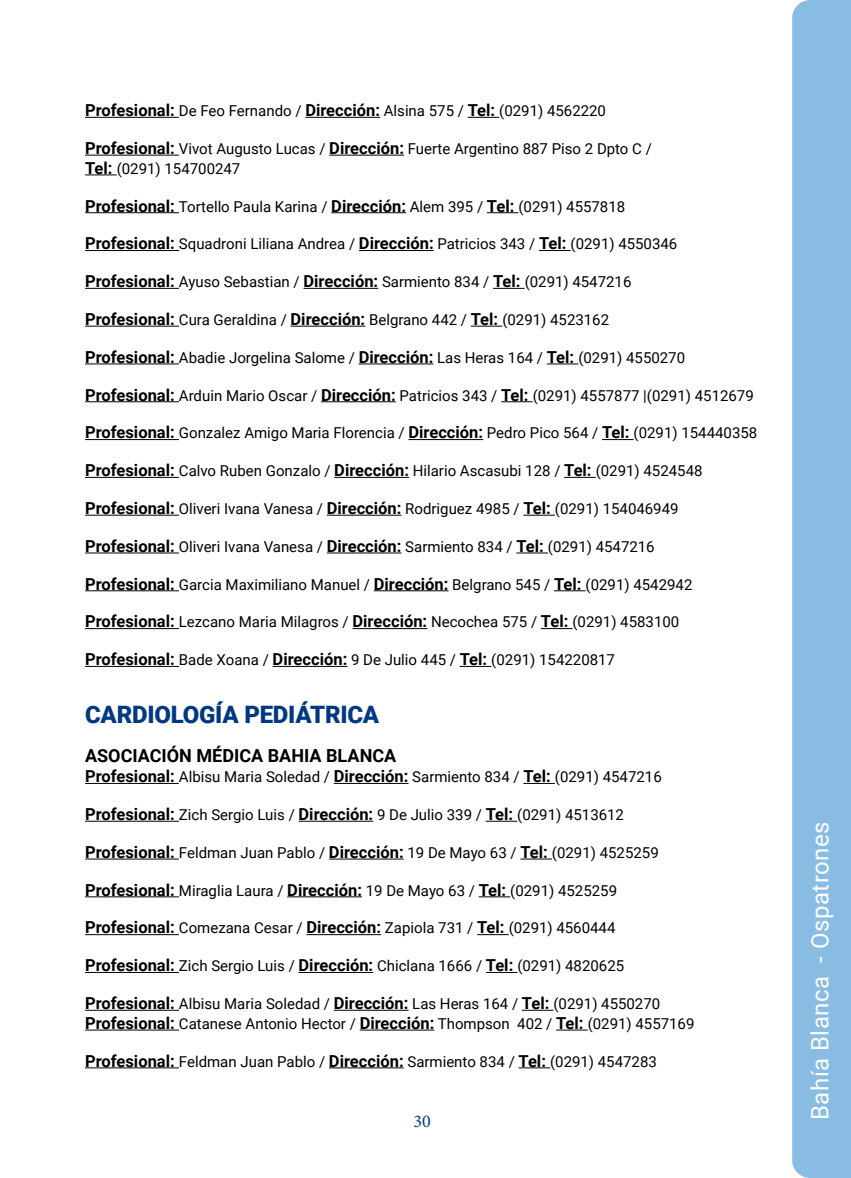
<style>
.page{position:relative;width:851px;height:1178px;background:#fff}
.page>*{position:absolute;margin:0;border:0;box-sizing:border-box;transform-origin:0 0}
.t1{font:24px "Roboto";letter-spacing:.02em;color:#fff}
.t2{font:900 24px "Roboto";letter-spacing:-.01em;color:#003882}
.t3{font:700 18px "Roboto";color:#000}
.t4{font:18px "Minion Pro";color:#003882}
.t5{font:15px/19.8px "Roboto";color:#000}
.s1{font-weight:700;font-size:16.5px}
</style>
<div class="page">
<hr style="left:85px;top:117px;width:94px;height:1px;background:#000">
<hr style="left:305px;top:117px;width:75px;height:1px;background:#000">
<hr style="left:467px;top:117px;width:32px;height:1px;background:#000">
<hr style="left:85px;top:155px;width:94px;height:1px;background:#000">
<hr style="left:329px;top:155px;width:75px;height:1px;background:#000">
<hr style="left:85px;top:174px;width:32px;height:1px;background:#000">
<hr style="left:85px;top:212px;width:94px;height:1px;background:#000">
<hr style="left:331px;top:212px;width:75px;height:1px;background:#000">
<hr style="left:487px;top:212px;width:31px;height:1px;background:#000">
<hr style="left:85px;top:250px;width:94px;height:1px;background:#000">
<hr style="left:359px;top:250px;width:74px;height:1px;background:#000">
<hr style="left:539px;top:250px;width:31px;height:1px;background:#000">
<hr style="left:85px;top:288px;width:94px;height:1px;background:#000">
<hr style="left:303px;top:288px;width:75px;height:1px;background:#000">
<hr style="left:493px;top:288px;width:31px;height:1px;background:#000">
<hr style="left:85px;top:326px;width:94px;height:1px;background:#000">
<hr style="left:290px;top:326px;width:75px;height:1px;background:#000">
<hr style="left:470px;top:326px;width:32px;height:1px;background:#000">
<hr style="left:85px;top:363px;width:94px;height:1px;background:#000">
<hr style="left:358px;top:363px;width:75px;height:1px;background:#000">
<hr style="left:546px;top:363px;width:32px;height:1px;background:#000">
<hr style="left:85px;top:401px;width:94px;height:1px;background:#000">
<hr style="left:321px;top:401px;width:75px;height:1px;background:#000">
<hr style="left:501px;top:401px;width:31px;height:1px;background:#000">
<hr style="left:85px;top:439px;width:94px;height:1px;background:#000">
<hr style="left:408px;top:439px;width:75px;height:1px;background:#000">
<hr style="left:602px;top:439px;width:31px;height:1px;background:#000">
<hr style="left:85px;top:477px;width:94px;height:1px;background:#000">
<hr style="left:334px;top:477px;width:75px;height:1px;background:#000">
<hr style="left:564px;top:477px;width:31px;height:1px;background:#000">
<hr style="left:85px;top:515px;width:94px;height:1px;background:#000">
<hr style="left:327px;top:515px;width:74px;height:1px;background:#000">
<hr style="left:523px;top:515px;width:32px;height:1px;background:#000">
<hr style="left:85px;top:552px;width:94px;height:1px;background:#000">
<hr style="left:327px;top:552px;width:74px;height:1px;background:#000">
<hr style="left:516px;top:552px;width:32px;height:1px;background:#000">
<hr style="left:85px;top:590px;width:94px;height:1px;background:#000">
<hr style="left:374px;top:590px;width:74px;height:1px;background:#000">
<hr style="left:554px;top:590px;width:31px;height:1px;background:#000">
<hr style="left:85px;top:628px;width:94px;height:1px;background:#000">
<hr style="left:352px;top:628px;width:75px;height:1px;background:#000">
<hr style="left:541px;top:628px;width:31px;height:1px;background:#000">
<hr style="left:85px;top:666px;width:94px;height:1px;background:#000">
<hr style="left:272px;top:666px;width:75px;height:1px;background:#000">
<hr style="left:459px;top:666px;width:32px;height:1px;background:#000">
<hr style="left:85px;top:783px;width:94px;height:1px;background:#000">
<hr style="left:334px;top:783px;width:74px;height:1px;background:#000">
<hr style="left:523px;top:783px;width:32px;height:1px;background:#000">
<hr style="left:85px;top:821px;width:94px;height:1px;background:#000">
<hr style="left:298px;top:821px;width:75px;height:1px;background:#000">
<hr style="left:485px;top:821px;width:32px;height:1px;background:#000">
<hr style="left:85px;top:858px;width:94px;height:1px;background:#000">
<hr style="left:329px;top:858px;width:74px;height:1px;background:#000">
<hr style="left:520px;top:858px;width:32px;height:1px;background:#000">
<hr style="left:85px;top:896px;width:94px;height:1px;background:#000">
<hr style="left:287px;top:896px;width:75px;height:1px;background:#000">
<hr style="left:478px;top:896px;width:32px;height:1px;background:#000">
<hr style="left:85px;top:934px;width:94px;height:1px;background:#000">
<hr style="left:306px;top:934px;width:75px;height:1px;background:#000">
<hr style="left:477px;top:934px;width:31px;height:1px;background:#000">
<hr style="left:85px;top:972px;width:94px;height:1px;background:#000">
<hr style="left:298px;top:972px;width:75px;height:1px;background:#000">
<hr style="left:486px;top:972px;width:31px;height:1px;background:#000">
<hr style="left:85px;top:1010px;width:94px;height:1px;background:#000">
<hr style="left:334px;top:1010px;width:74px;height:1px;background:#000">
<hr style="left:522px;top:1010px;width:31px;height:1px;background:#000">
<hr style="left:85px;top:1029px;width:94px;height:1px;background:#000">
<hr style="left:359px;top:1029px;width:75px;height:1px;background:#000">
<hr style="left:556px;top:1029px;width:31px;height:1px;background:#000">
<hr style="left:85px;top:1067px;width:94px;height:1px;background:#000">
<hr style="left:329px;top:1067px;width:74px;height:1px;background:#000">
<hr style="left:518px;top:1067px;width:32px;height:1px;background:#000">
<div style="left:792px;top:0;width:58px;height:1178px;background:#88bce2"></div>
<p class="t5" style="left:85px;top:100px;width:522px"><span class="s1">Profesional:</span> De Feo Fernando / <span class="s1">Dirección:</span> Alsina 575 / <span class="s1">Tel:</span> (0291) 4562220</p>
<p class="t5" style="left:85px;top:138px;width:568px"><span class="s1">Profesional:</span> Vivot Augusto Lucas / <span class="s1">Dirección:</span> Fuerte Argentino 887 Piso 2 Dpto C /<br><span class="s1">Tel:</span> (0291) 154700247</p>
<p class="t5" style="left:85px;top:196px;width:541px"><span class="s1">Profesional:</span> Tortello Paula Karina / <span class="s1">Dirección:</span> Alem 395 / <span class="s1">Tel:</span> (0291) 4557818</p>
<p class="t5" style="left:85px;top:234px;width:593px"><span class="s1">Profesional:</span> Squadroni Liliana Andrea / <span class="s1">Dirección:</span> Patricios 343 / <span class="s1">Tel:</span> (0291) 4550346</p>
<p class="t5" style="left:85px;top:271px;width:547px"><span class="s1">Profesional:</span> Ayuso Sebastian / <span class="s1">Dirección:</span> Sarmiento 834 / <span class="s1">Tel:</span> (0291) 4547216</p>
<p class="t5" style="left:85px;top:309px;width:525px"><span class="s1">Profesional:</span> Cura Geraldina / <span class="s1">Dirección:</span> Belgrano 442 / <span class="s1">Tel:</span> (0291) 4523162</p>
<p class="t5" style="left:85px;top:347px;width:601px"><span class="s1">Profesional:</span> Abadie Jorgelina Salome / <span class="s1">Dirección:</span> Las Heras 164 / <span class="s1">Tel:</span> (0291) 4550270</p>
<p class="t5" style="left:85px;top:385px;width:670px"><span class="s1">Profesional:</span> Arduin Mario Oscar / <span class="s1">Dirección:</span> Patricios 343 / <span class="s1">Tel:</span> (0291) 4557877 |(0291) 4512679</p>
<p class="t5" style="left:85px;top:423px;width:673px"><span class="s1">Profesional:</span> Gonzalez Amigo Maria Florencia / <span class="s1">Dirección:</span> Pedro Pico 564 / <span class="s1">Tel:</span> (0291) 154440358</p>
<p class="t5" style="left:85px;top:460px;width:619px"><span class="s1">Profesional:</span> Calvo Ruben Gonzalo / <span class="s1">Dirección:</span> Hilario Ascasubi 128 / <span class="s1">Tel:</span> (0291) 4524548</p>
<p class="t5" style="left:85px;top:498px;width:595px"><span class="s1">Profesional:</span> Oliveri Ivana Vanesa / <span class="s1">Dirección:</span> Rodriguez 4985 / <span class="s1">Tel:</span> (0291) 154046949</p>
<p class="t5" style="left:85px;top:536px;width:571px"><span class="s1">Profesional:</span> Oliveri Ivana Vanesa / <span class="s1">Dirección:</span> Sarmiento 834 / <span class="s1">Tel:</span> (0291) 4547216</p>
<p class="t5" style="left:85px;top:574px;width:608px"><span class="s1">Profesional:</span> Garcia Maximiliano Manuel / <span class="s1">Dirección:</span> Belgrano 545 / <span class="s1">Tel:</span> (0291) 4542942</p>
<p class="t5" style="left:85px;top:612px;width:595px"><span class="s1">Profesional:</span> Lezcano Maria Milagros / <span class="s1">Dirección:</span> Necochea 575 / <span class="s1">Tel:</span> (0291) 4583100</p>
<p class="t5" style="left:85px;top:649px;width:531px"><span class="s1">Profesional:</span> Bade Xoana / <span class="s1">Dirección:</span> 9 De Julio 445 / <span class="s1">Tel:</span> (0291) 154220817</p>
<h1 class="t2" style="left:85px;top:697px;width:296px">CARDIOLOGÍA PEDIÁTRICA</h1>
<p class="t3" style="left:85px;top:743px;width:312px">ASOCIACIÓN MÉDICA BAHIA BLANCA</p>
<p class="t5" style="left:85px;top:766px;width:578px"><span class="s1">Profesional:</span> Albisu Maria Soledad / <span class="s1">Dirección:</span> Sarmiento 834 / <span class="s1">Tel:</span> (0291) 4547216</p>
<p class="t5" style="left:85px;top:804px;width:540px"><span class="s1">Profesional:</span> Zich Sergio Luis / <span class="s1">Dirección:</span> 9 De Julio 339 / <span class="s1">Tel:</span> (0291) 4513612</p>
<p class="t5" style="left:85px;top:842px;width:575px"><span class="s1">Profesional:</span> Feldman Juan Pablo / <span class="s1">Dirección:</span> 19 De Mayo 63 / <span class="s1">Tel:</span> (0291) 4525259</p>
<p class="t5" style="left:85px;top:880px;width:533px"><span class="s1">Profesional:</span> Miraglia Laura / <span class="s1">Dirección:</span> 19 De Mayo 63 / <span class="s1">Tel:</span> (0291) 4525259</p>
<p class="t5" style="left:85px;top:918px;width:532px"><span class="s1">Profesional:</span> Comezana Cesar / <span class="s1">Dirección:</span> Zapiola 731 / <span class="s1">Tel:</span> (0291) 4560444</p>
<p class="t5" style="left:85px;top:955px;width:540px"><span class="s1">Profesional:</span> Zich Sergio Luis / <span class="s1">Dirección:</span> Chiclana 1666 / <span class="s1">Tel:</span> (0291) 4820625</p>
<p class="t5" style="left:85px;top:993px;width:610px"><span class="s1">Profesional:</span> Albisu Maria Soledad / <span class="s1">Dirección:</span> Las Heras 164 / <span class="s1">Tel:</span> (0291) 4550270<br><span class="s1">Profesional:</span> Catanese Antonio Hector / <span class="s1">Dirección:</span> Thompson 402 / <span class="s1">Tel:</span> (0291) 4557169</p>
<p class="t5" style="left:85px;top:1051px;width:573px"><span class="s1">Profesional:</span> Feldman Juan Pablo / <span class="s1">Dirección:</span> Sarmiento 834 / <span class="s1">Tel:</span> (0291) 4547283</p>
<p class="t4" style="left:413px;top:1109px;width:19px">30</p>
<h1 class="t1" style="left:803px;top:1120px;width:300px;rotate:-90deg">Bahía Blanca - Ospatrones</h1>
</div>
